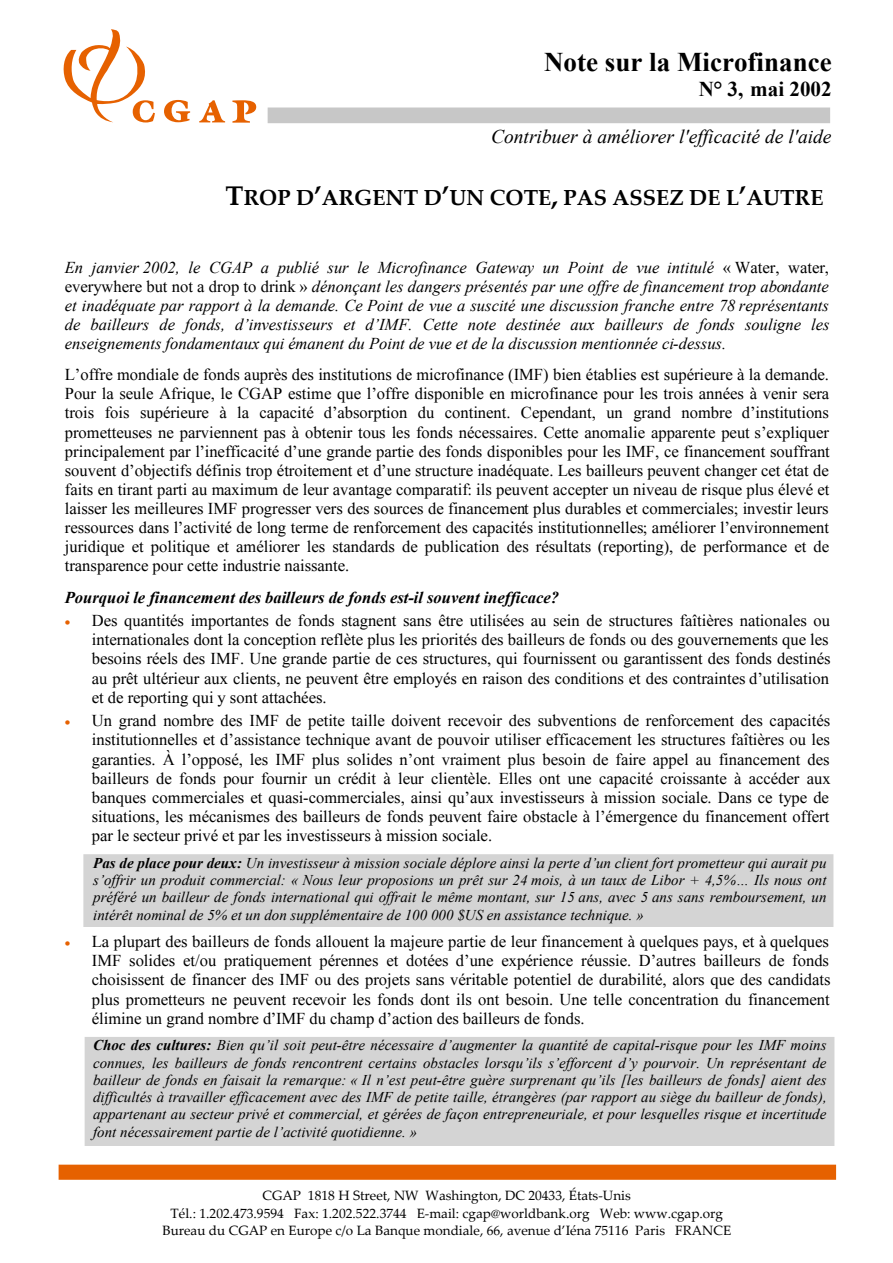
<style>
.page{position:relative;width:893px;height:1263px;background:#fff}
.page>*{position:absolute;margin:0;border:0;box-sizing:border-box;transform-origin:0 0}
.t1{font:700 27px "Times New Roman";color:#000}
.t2{font:700 21.75px "Palatino Linotype";color:#000}
.t3{font:700 21px "Times New Roman";color:#000}
.t4{font:italic 19.5px "Times New Roman";color:#000}
.t5{font:16.5px/19.2px "Times New Roman";color:#000;text-align:justify}
.t6{font:italic 16.5px/19.2px "Times New Roman";color:#000;text-align:justify}
.t7{font:italic 700 16.5px "Times New Roman";color:#000}
.t8{font:italic 15px/17.2px "Times New Roman";color:#000;text-align:justify}
.t9{font:13.5px/17.7px "Palatino Linotype";color:#000;text-align:center}
.s1{font-size:27px}
.s2{font-style:normal}
.s3{color:#e66100}
.s4{font-weight:700}
</style>
<div class="page">
<div style="left:85px;top:1037px;width:749px;height:109px;background:#d4d4d4"></div>
<div style="left:83px;top:854px;width:750px;height:73px;background:#d4d4d4"></div>
<div style="left:59px;top:1165px;width:777px;height:15px;background:#e66100"></div>
<div style="left:267px;top:108px;width:563px;height:15px;background:#c7c7c7"></div>
<svg style="left:63px;top:29px;width:92px;height:94px"></svg>
<svg style="left:164px;top:100px;width:26px;height:22px"></svg>
<svg style="left:199px;top:100px;width:26px;height:22px"></svg>
<svg style="left:232px;top:100px;width:24px;height:23px"></svg>
<h1 class="t1" style="left:544px;top:43px;width:289px">Note sur la Microfinance</h1>
<p class="t3" style="left:698px;top:75px;width:134px">N° 3, mai 2002</p>
<p class="t4" style="left:491px;top:123px;width:342px">Contribuer à améliorer l'efficacité de l'aide</p>
<h2 class="t2" style="left:226px;top:182px;width:599px"><span class="s1">T</span>ROP D<span class="s1">’</span>ARGENT D<span class="s1">’</span>UN COTE<span class="s1">,</span> PAS ASSEZ DE L<span class="s1">’</span>AUTRE</h2>
<p class="t6" style="left:65px;top:257px;width:766px">En janvier 2002, le CGAP a publié sur le Microfinance Gateway un Point de vue intitulé <span class="s2">« Water, water, everywhere but not a drop to drink »</span> dénonçant les dangers présentés par une offre de financement trop abondante et inadéquate par rapport à la demande. Ce Point de vue a suscité une discussion franche entre 78 représentants de bailleurs de fonds, d’investisseurs et d’IMF. Cette note destinée aux bailleurs de fonds souligne les enseignements fondamentaux qui émanent du Point de vue et de la discussion mentionnée ci-dessus.</p>
<p class="t5" style="left:65px;top:365px;width:766px">L’offre mondiale de fonds auprès des institutions de microfinance (IMF) bien établies est supérieure à la demande.<br>Pour la seule Afrique, le CGAP estime que l’offre disponible en microfinance pour les trois années à venir sera trois fois supérieure à la capacité d’absorption du continent. Cependant, un grand nombre d’institutions prometteuses ne parviennent pas à obtenir tous les fonds nécessaires. Cette anomalie apparente peut s’expliquer principalement par l’inefficacité d’une grande partie des fonds disponibles pour les IMF, ce financement souffrant souvent d’objectifs définis trop étroitement et d’une structure inadéquate. Les bailleurs peuvent changer cet état de faits en tirant parti au maximum de leur avantage comparatif: ils peuvent accepter un niveau de risque plus élevé et laisser les meilleures IMF progresser vers des sources de financement plus durables et commerciales; investir leurs ressources dans l’activité de long terme de renforcement des capacités institutionnelles; améliorer l’environnement juridique et politique et améliorer les standards de publication des résultats (reporting), de performance et de transparence pour cette industrie naissante.</p>
<p class="t7" style="left:65px;top:586px;width:496px">Pourquoi le financement des bailleurs de fonds est-il souvent inefficace?</p>
<p class="t5" style="left:92px;top:611px;width:740px;text-indent:-27px"><span class="s3">•</span> Des quantités importantes de fonds stagnent sans être utilisées au sein de structures faîtières nationales ou internationales dont la conception reflète plus les priorités des bailleurs de fonds ou des gouvernements que les besoins réels des IMF. Une grande partie de ces structures, qui fournissent ou garantissent des fonds destinés au prêt ultérieur aux clients, ne peuvent être employés en raison des conditions et des contraintes d’utilisation et de reporting qui y sont attachées.</p>
<p class="t5" style="left:92px;top:711px;width:740px;text-indent:-27px"><span class="s3">•</span> Un grand nombre des IMF de petite taille doivent recevoir des subventions de renforcement des capacités institutionnelles et d’assistance technique avant de pouvoir utiliser efficacement les structures faîtières ou les garanties. À l’opposé, les IMF plus solides n’ont vraiment plus besoin de faire appel au financement des bailleurs de fonds pour fournir un crédit à leur clientèle. Elles ont une capacité croissante à accéder aux banques commerciales et quasi-commerciales, ainsi qu’aux investisseurs à mission sociale. Dans ce type de situations, les mécanismes des bailleurs de fonds peuvent faire obstacle à l’émergence du financement offert par le secteur privé et par les investisseurs à mission sociale.</p>
<p class="t8" style="left:93px;top:854px;width:734px"><span class="s4">Pas de place pour deux:</span> Un investisseur à mission sociale déplore ainsi la perte d’un client fort prometteur qui aurait pu s’offrir un produit commercial: « Nous leur proposions un prêt sur 24 mois, à un taux de Libor + 4,5%… Ils nous ont préféré un bailleur de fonds international qui offrait le même montant, sur 15 ans, avec 5 ans sans remboursement, un intérêt nominal de 5% et un don supplémentaire de 100 000 $US en assistance technique. »</p>
<p class="t5" style="left:92px;top:932px;width:740px;text-indent:-27px"><span class="s3">•</span> La plupart des bailleurs de fonds allouent la majeure partie de leur financement à quelques pays, et à quelques IMF solides et/ou pratiquement pérennes et dotées d’une expérience réussie. D’autres bailleurs de fonds choisissent de financer des IMF ou des projets sans véritable potentiel de durabilité, alors que des candidats plus prometteurs ne peuvent recevoir les fonds dont ils ont besoin. Une telle concentration du financement élimine un grand nombre d’IMF du champ d’action des bailleurs de fonds.</p>
<p class="t8" style="left:93px;top:1036px;width:735px"><span class="s4">Choc des cultures:</span> Bien qu’il soit peut-être nécessaire d’augmenter la quantité de capital-risque pour les IMF moins connues, les bailleurs de fonds rencontrent certains obstacles lorsqu’ils s’efforcent d’y pourvoir. Un représentant de bailleur de fonds en faisait la remarque: « Il n’est peut-être guère surprenant qu’ils [les bailleurs de fonds] aient des difficultés à travailler efficacement avec des IMF de petite taille, étrangères (par rapport au siège du bailleur de fonds), appartenant au secteur privé et commercial, et gérées de façon entrepreneuriale, et pour lesquelles risque et incertitude font nécessairement partie de l’activité quotidienne. »</p>
<p class="t9" style="left:162px;top:1186px;width:570px">CGAP 1818 H Street, NW Washington, DC 20433, États-Unis<br>Tél.: 1.202.473.9594 Fax: 1.202.522.3744 E-mail: cgap@worldbank.org Web: www.cgap.org<br>Bureau du CGAP en Europe c/o La Banque mondiale, 66, avenue d’Iéna 75116 Paris FRANCE</p>
</div>
